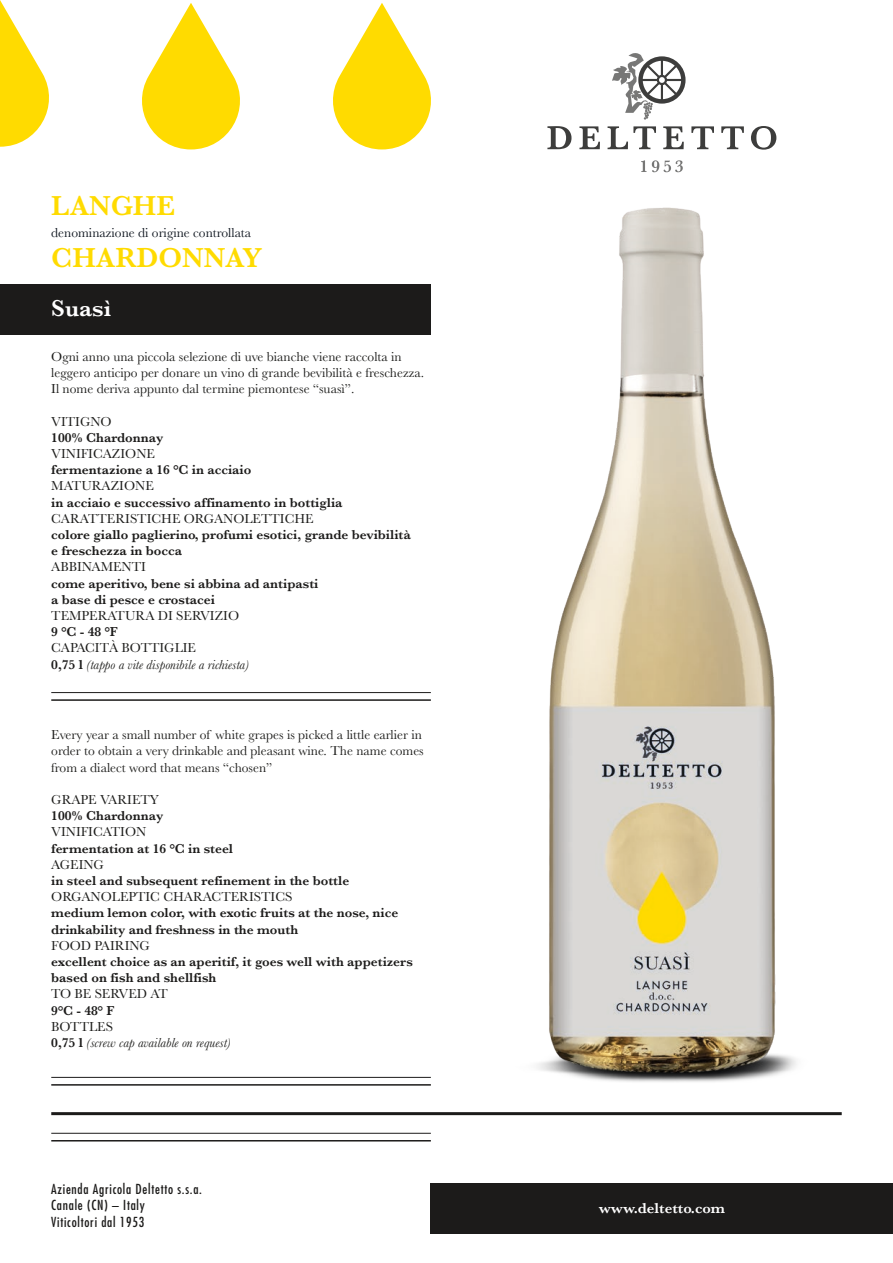
<style>
.page{position:relative;width:893px;height:1263px;background:#fff}
.page>*{position:absolute;margin:0;border:0;box-sizing:border-box;transform-origin:0 0}
.t1{font:600 28.5px/52.1px "Baskerville";color:#ffdb00}
.t2{font:600 24px "Baskerville";color:#fff}
.t3{font:600 15px "Baskerville";color:#fff}
.t4{font:13.5px/16.2px "Baskerville";color:#1d1d1b}
.t5{font:600 13.5px/16.2px "Baskerville";color:#1c1b1a}
.t6{font:italic 13.5px/16.2px "Baskerville";color:#1d1d1b}
.t7{font:condensed 13.5px/16.2px "Futura Std";letter-spacing:.055em;color:#1c1b1a}
.t8{font:13.5px "Baskerville";color:#111821}
.s1{font-style:normal}
.s2{font-weight:600;font-style:normal;color:#1c1b1a}
</style>
<div class="page">
<hr style="left:51px;top:1112px;width:791px;height:3px;background:#1c1b1a">
<hr style="left:51px;top:692px;width:380px;height:1px;background:#1c1b1a">
<hr style="left:51px;top:699px;width:380px;height:2px;background:#1c1b1a">
<hr style="left:51px;top:1077px;width:380px;height:1px;background:#1c1b1a">
<hr style="left:51px;top:1084px;width:380px;height:1px;background:#1c1b1a">
<hr style="left:51px;top:1133px;width:380px;height:1px;background:#1c1b1a">
<hr style="left:51px;top:1140px;width:380px;height:1px;background:#1c1b1a">
<img style="left:537px;top:207px;width:260px;height:875px">
<div style="left:430px;top:1183px;width:463px;height:50px;background:#1c1b1a"></div>
<svg style="left:142px;top:3px;width:98px;height:146px"></svg>
<svg style="left:0;top:0;width:49px;height:147px"></svg>
<svg style="left:333px;top:3px;width:98px;height:146px"></svg>
<svg style="left:547px;top:126px;width:24px;height:23px"></svg>
<svg style="left:579px;top:126px;width:21px;height:23px"></svg>
<svg style="left:608px;top:126px;width:48px;height:23px"></svg>
<svg style="left:663px;top:126px;width:21px;height:23px"></svg>
<svg style="left:691px;top:126px;width:23px;height:23px"></svg>
<svg style="left:721px;top:126px;width:23px;height:23px"></svg>
<svg style="left:751px;top:126px;width:25px;height:24px"></svg>
<svg style="left:641px;top:160px;width:42px;height:12px"></svg>
<svg style="left:612px;top:53px;width:74px;height:67px"></svg>
<div style="left:0;top:284px;width:431px;height:51px;background:#1c1b1a"></div>
<h1 class="t1" style="left:51px;top:179px;width:213px">LANGHE<br>CHARDONNAY</h1>
<p class="t8" style="left:51px;top:224px;width:201px">denominazione di origine controllata</p>
<h2 class="t2" style="left:51px;top:291px;width:62px">Suasì</h2>
<p class="t4" style="left:51px;top:348px;width:374px">Ogni anno una piccola selezione di uve bianche viene raccolta in leggero anticipo per donare un vino di grande bevibilità e freschezza.<br>Il nome deriva appunto dal termine piemontese “suasì”.</p>
<p class="t4" style="left:51px;top:413px;width:62px">VITIGNO</p>
<p class="t5" style="left:51px;top:429px;width:113px">100% Chardonnay</p>
<p class="t4" style="left:51px;top:446px;width:105px">VINIFICAZIONE</p>
<p class="t5" style="left:51px;top:462px;width:202px">fermentazione a 16 °C in acciaio</p>
<p class="t4" style="left:51px;top:478px;width:104px">MATURAZIONE</p>
<p class="t5" style="left:51px;top:494px;width:293px">in acciaio e successivo affinamento in bottiglia</p>
<p class="t4" style="left:51px;top:510px;width:264px">CARATTERISTICHE ORGANOLETTICHE</p>
<p class="t5" style="left:51px;top:526px;width:361px">colore giallo paglierino, profumi esotici, grande bevibilità e freschezza in bocca</p>
<p class="t4" style="left:51px;top:559px;width:96px">ABBINAMENTI</p>
<p class="t5" style="left:51px;top:575px;width:269px">come aperitivo, bene si abbina ad antipasti a base di pesce e crostacei</p>
<p class="t4" style="left:51px;top:608px;width:189px">TEMPERATURA DI SERVIZIO</p>
<p class="t5" style="left:51px;top:624px;width:68px">9 °C - 48 °F</p>
<p class="t6" style="left:51px;top:640px;width:200px"><span class="s1">CAPACITÀ BOTTIGLIE<br></span><span class="s2">0,75 l</span> (tappo a vite disponibile a richiesta)</p>
<p class="t4" style="left:51px;top:727px;width:374px">Every year a small number of white grapes is picked a little earlier in order to obtain a very drinkable and pleasant wine. The name comes from a dialect word that means “chosen”</p>
<p class="t4" style="left:51px;top:792px;width:109px">GRAPE VARIETY</p>
<p class="t5" style="left:51px;top:807px;width:113px">100% Chardonnay</p>
<p class="t4" style="left:51px;top:824px;width:97px">VINIFICATION</p>
<p class="t5" style="left:51px;top:840px;width:183px">fermentation at 16 °C in steel</p>
<p class="t4" style="left:51px;top:856px;width:54px">AGEING</p>
<p class="t5" style="left:51px;top:872px;width:300px">in steel and subsequent refinement in the bottle</p>
<p class="t4" style="left:51px;top:889px;width:243px">ORGANOLEPTIC CHARACTERISTICS</p>
<p class="t5" style="left:51px;top:905px;width:348px">medium lemon color, with exotic fruits at the nose, nice drinkability and freshness in the mouth</p>
<p class="t4" style="left:51px;top:937px;width:100px">FOOD PAIRING</p>
<p class="t5" style="left:51px;top:953px;width:363px">excellent choice as an aperitif, it goes well with appetizers based on fish and shellfish</p>
<p class="t4" style="left:51px;top:986px;width:118px">TO BE SERVED AT</p>
<p class="t5" style="left:51px;top:1002px;width:65px">9°C - 48° F</p>
<p class="t6" style="left:51px;top:1018px;width:181px"><span class="s1">BOTTLES<br></span><span class="s2">0,75 l</span> (screw cap available on request)</p>
<p class="t7" style="left:51px;top:1181px;width:152px">Azienda Agricola Deltetto s.s.a.<br>Canale (CN) – Italy<br>Viticoltori dal 1953</p>
<p class="t3" style="left:599px;top:1198px;width:128px">www.deltetto.com</p>
</div>
